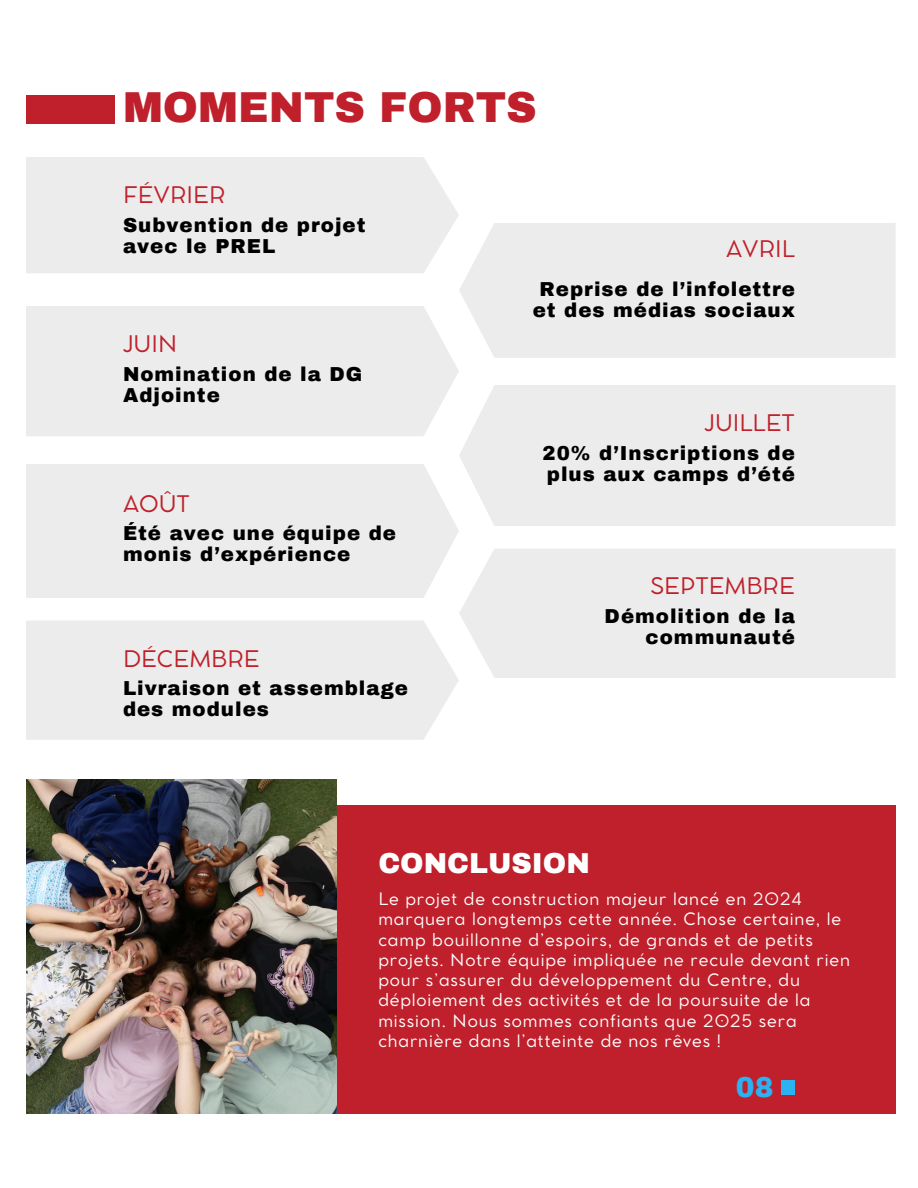
<style>
.page{position:relative;width:918px;height:1188px;background:#fff}
.page>*{position:absolute;margin:0;border:0;box-sizing:border-box;transform-origin:0 0}
.t1{font:900 42.3px "Archivo";color:#bf202b}
.t2{font:900 28.2px "Archivo";color:#fff}
.t3{font:900 28.2px "Archivo";color:#2cb1f1}
.t4{font:22.5px "Cocomat Pro";color:#bf202b}
.t5{font:900 19.8px/21.1px "Archivo";letter-spacing:.05em;color:#000}
.t6{font:16.95px/20.2px "Cocomat Pro";letter-spacing:.05em;color:#fff}
</style>
<div class="page">
<div style="left:26px;top:95px;width:88px;height:29px;background:#bf202b"></div>
<div style="left:459px;top:549px;width:437px;height:129px;background:#ececec"></div>
<div style="left:459px;top:385px;width:437px;height:141px;background:#ececec"></div>
<div style="left:459px;top:223px;width:437px;height:135px;background:#ececec"></div>
<div style="left:26px;top:621px;width:433px;height:119px;background:#ececec"></div>
<div style="left:26px;top:464px;width:433px;height:134px;background:#ececec"></div>
<div style="left:26px;top:306px;width:433px;height:130px;background:#ececec"></div>
<div style="left:27px;top:805px;width:868px;height:308px;background:#bf202b"></div>
<div style="left:781px;top:1081px;width:14px;height:14px;background:#2cb1f1"></div>
<div style="left:26px;top:157px;width:433px;height:116px;background:#ececec"></div>
<img style="left:27px;top:780px;width:309px;height:334px">
<h4 class="t1" style="left:123px;top:85px;width:415px">MOMENTS FORTS</h4>
<p class="t4" style="left:123px;top:186px;width:104px">FÉVRIER</p>
<p class="t5" style="left:123px;top:214px;width:244px">Subvention de projet avec le PREL</p>
<p class="t4" style="left:123px;top:335px;width:56px">JUIN</p>
<h4 class="t5" style="left:123px;top:364px;width:241px">Nomination de la DG<br>Adjointe</h4>
<p class="t4" style="left:123px;top:495px;width:68px">AOÛT</p>
<h4 class="t5" style="left:123px;top:523px;width:275px">Été avec une équipe de monis d’expérience</h4>
<p class="t4" style="left:123px;top:650px;width:138px">DÉCEMBRE</p>
<p class="t5" style="left:123px;top:678px;width:287px">Livraison et assemblage des modules</p>
<p class="t4" style="left:726px;top:240px;width:70px">AVRIL</p>
<h4 class="t5" style="left:533px;top:279px;width:264px;text-align:center">Reprise de l’infolettre et des médias sociaux</h4>
<p class="t4" style="left:704px;top:414px;width:92px">JUILLET</p>
<h4 class="t5" style="left:543px;top:443px;width:254px">20% d’Inscriptions de plus aux camps d’été</h4>
<p class="t4" style="left:650px;top:578px;width:146px">SEPTEMBRE</p>
<h4 class="t5" style="left:605px;top:606px;width:192px;text-align:right">Démolition de la communauté</h4>
<h4 class="t2" style="left:378px;top:848px;width:213px">CONCLUSION</h4>
<p class="t6" style="left:378px;top:890px;width:473px">Le projet de construction majeur lancé en 2024 marquera longtemps cette année. Chose certaine, le camp bouillonne d’espoirs, de grands et de petits projets. Notre équipe impliquée ne recule devant rien pour s’assurer du développement du Centre, du déploiement des activités et de la poursuite de la mission. Nous sommes confiants que 2025 sera charnière dans l’atteinte de nos rêves !</p>
<p class="t3" style="left:736px;top:1072px;width:39px">08</p>
</div>
